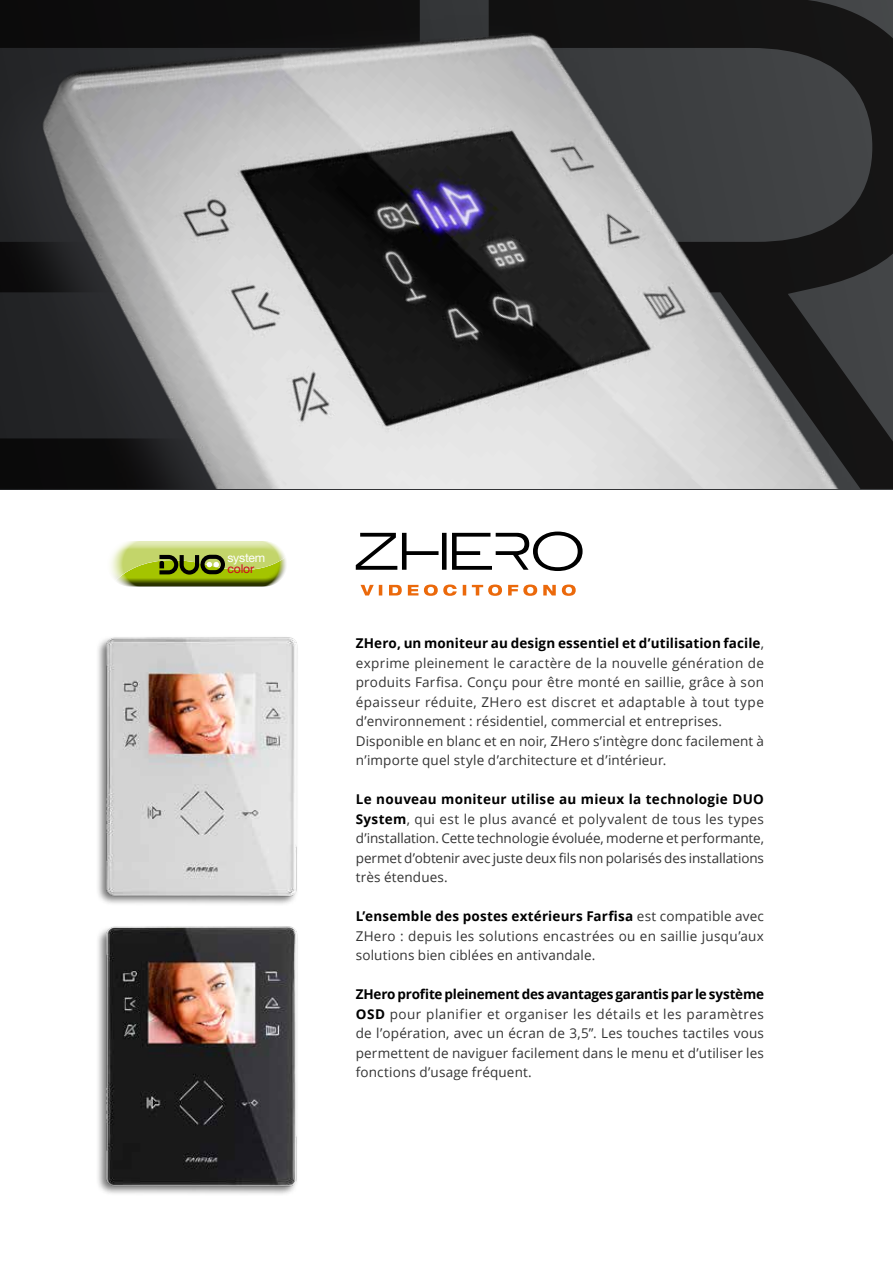
<style>
.page{position:relative;width:893px;height:1263px;background:#fff}
.page>*{position:absolute;margin:0;border:0;box-sizing:border-box;transform-origin:0 0}
.t1{font:13.5px/19.5px "Open Sans";letter-spacing:.015em;color:#333;text-align:justify}
.t2{font:12.15px "Helvetica Neue";letter-spacing:-.02em;color:#fff}
.t3{font:12.15px "Helvetica Neue";letter-spacing:-.015em;color:#cd071e}
.s1{font-weight:700;color:#000}
</style>
<div class="page">
<img style="left:0;top:0;width:893px;height:489px">
<img style="left:98px;top:637px;width:200px;height:267px">
<img style="left:98px;top:926px;width:200px;height:268px">
<svg style="left:360px;top:584px;width:216px;height:12px"></svg>
<svg style="left:356px;top:531px;width:227px;height:40px"></svg>
<svg style="left:110px;top:541px;width:176px;height:46px;background:#a6b657"></svg>
<p class="t2" style="left:228px;top:551px;width:39px">system</p>
<p class="t3" style="left:228px;top:562px;width:28px">color</p>
<p class="t1" style="left:356px;top:633px;width:410px;text-align:left"><span class="s1">ZHero, un moniteur au design essentiel et d’utilisation facile</span>, exprime pleinement le caractère de la nouvelle génération de produits Farfisa. Conçu pour être monté en saillie, grâce à son épaisseur réduite, ZHero est discret et adaptable à tout type d’environnement : résidentiel, commercial et entreprises.<br>Disponible en blanc et en noir, ZHero s’intègre donc facilement à n’importe quel style d’architecture et d’intérieur.</p>
<p class="t1" style="left:356px;top:789px;width:410px"><span class="s1">Le nouveau moniteur utilise au mieux la technologie DUO System</span>, qui est le plus avancé et polyvalent de tous les types d’installation. Cette technologie évoluée, moderne et performante, permet d’obtenir avec juste deux fils non polarisés des installations très étendues.</p>
<p class="t1" style="left:356px;top:906px;width:410px"><span class="s1">L’ensemble des postes extérieurs Farfisa</span> est compatible avec ZHero : depuis les solutions encastrées ou en saillie jusqu’aux solutions bien ciblées en antivandale.</p>
<p class="t1" style="left:356px;top:984px;width:410px"><span class="s1">ZHero profite pleinement des avantages garantis par le système OSD</span> pour planifier et organiser les détails et les paramètres de l’opération, avec un écran de 3,5”. Les touches tactiles vous permettent de naviguer facilement dans le menu et d’utiliser les fonctions d’usage fréquent.</p>
</div>
